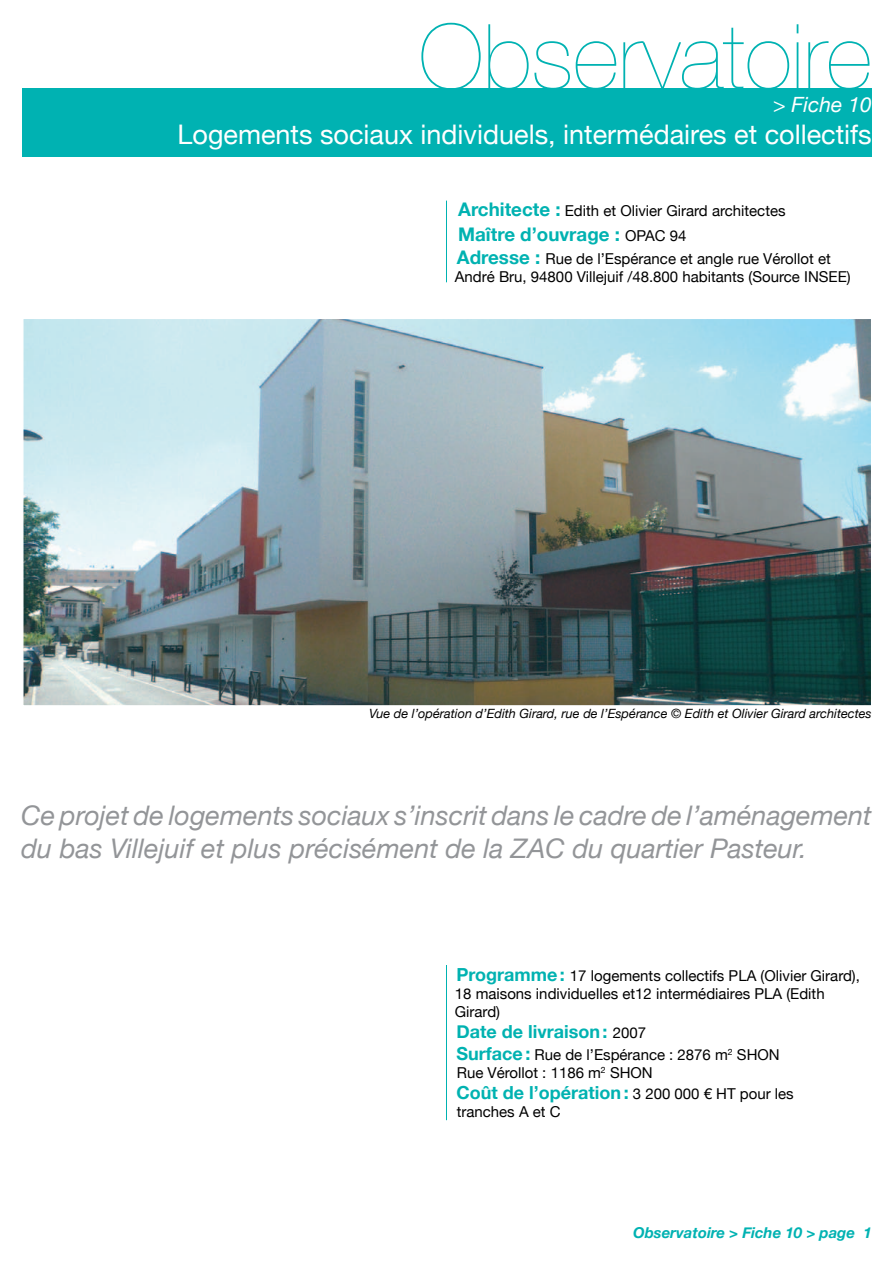
<style>
.page{position:relative;width:893px;height:1263px;background:#fff}
.page>*{position:absolute;margin:0;border:0;box-sizing:border-box;transform-origin:0 0}
.t1{font:200 90px "Helvetica Neue";color:#00b2b2}
.t2{font:italic 27px/32.4px "Helvetica Neue";color:#939598}
.t3{font:27px "Helvetica Neue";color:#fff}
.t4{font:italic 21px "Helvetica Neue";color:#fff}
.t5{font:700 18.75px "Helvetica Neue";color:#00b2b1}
.t6{font:700 18px "Helvetica Neue";color:#00b2b1}
.t7{font:15px/18px "Helvetica Neue";color:#000}
.t8{font:italic 700 15px "Helvetica Neue";color:#00b2b2}
.t9{font:italic 12.75px "Helvetica Neue";color:#000}
.s1{font-weight:700;font-size:18.75px;color:#00b2b1}
.s2{font-weight:400;font-size:15px;color:#000}
.s3{font-weight:700;font-size:18px;color:#00b2b1}
</style>
<div class="page">
<div style="left:22px;top:89px;width:850px;height:68px;background:#00b2b2"></div>
<img style="left:25px;top:321px;width:844px;height:383px">
<div style="left:22px;top:318px;width:850px;height:389px;border:2px solid #fff"></div>
<hr style="left:446px;top:201px;width:1px;height:81px;background:#00b2b1">
<hr style="left:446px;top:965px;width:1px;height:155px;background:#00b2b1">
<h1 class="t1" style="left:419px;top:5px;width:455px">Observatoire</h1>
<h3 class="t4" style="left:773px;top:92px;width:100px">&gt; Fiche 10</h3>
<h2 class="t3" style="left:178px;top:119px;width:696px">Logements sociaux individuels, intermédaires et collectifs</h2>
<p class="t7" style="left:458px;top:201px;width:329px"><span class="s1">Architecte :</span> Edith et Olivier Girard architectes</p>
<p class="t5" style="left:458px;top:223px;width:230px">Maître d’ouvrage : <span class="s2">OPAC 94</span></p>
<p class="t7" style="left:455px;top:249px;width:397px"><span class="s1">Adresse :</span> Rue de l’Espérance et angle rue Vérollot et<br>André Bru, 94800 Villejuif /48.800 habitants (Source INSEE)</p>
<p class="t9" style="left:369px;top:706px;width:504px">Vue de l’opération d’Edith Girard, rue de l’Espérance © Edith et Olivier Girard architectes</p>
<h2 class="t2" style="left:21px;top:799px;width:852px">Ce projet de logements sociaux s’inscrit dans le cadre de l’aménagement du bas Villejuif et plus précisément de la ZAC du quartier Pasteur.</h2>
<p class="t7" style="left:455px;top:966px;width:407px"><span class="s3">Programme:</span> 17 logements collectifs PLA (Olivier Girard),<br>18 maisons individuelles et12 intermédiaires PLA (Edith<br>Girard)</p>
<p class="t6" style="left:456px;top:1021px;width:191px">Date de livraison: <span class="s2">2007</span></p>
<p class="t7" style="left:456px;top:1045px;width:325px"><span class="s3">Surface:</span> Rue de l’Espérance : 2876 m<sup>2</sup> SHON<br>Rue Vérollot : 1186 m<sup>2</sup> SHON</p>
<p class="t6" style="left:456px;top:1082px;width:339px">Coût de l’opération: <span class="s2">3 200 000 € HT pour les</span></p>
<p class="t7" style="left:457px;top:1103px;width:105px">tranches A et C</p>
<p class="t8" style="left:633px;top:1224px;width:240px">Observatoire &gt; Fiche 10 &gt; page 1</p>
</div>
